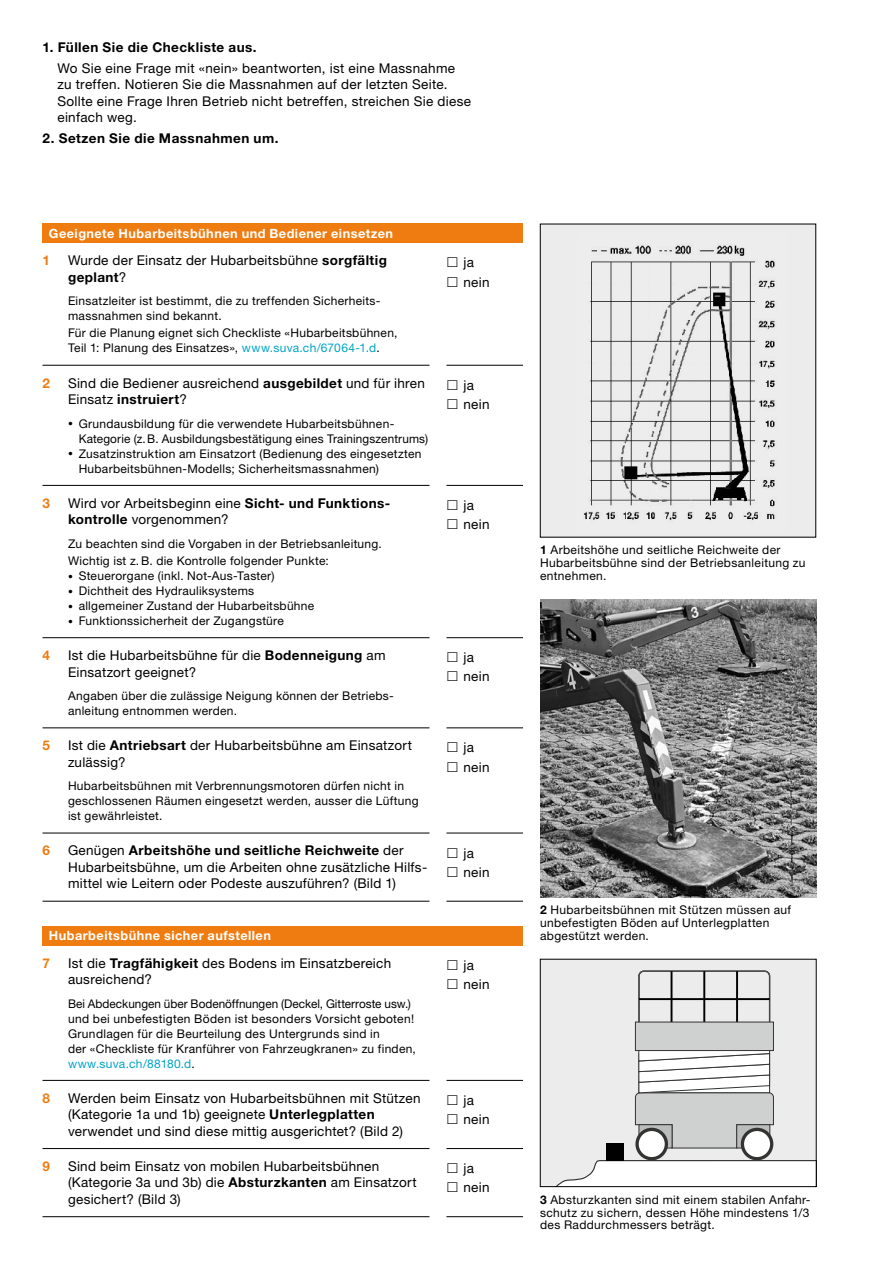
<style>
.page{position:relative;width:893px;height:1263px;background:#fff}
.page>*{position:absolute;margin:0;border:0;box-sizing:border-box;transform-origin:0 0}
.t1{font:13.5px/16.5px "Helvetica Neue LT Std";letter-spacing:.02em;color:#000}
.t2{font:700 13.5px "Helvetica Neue LT Std";letter-spacing:.035em;color:#000}
.t3{font:700 13.5px "Helvetica Neue LT Std";color:#ef7c11}
.t4{font:700 12.75px "Helvetica Neue LT Std";letter-spacing:.035em;color:#fff}
.t5{font:12px/15px "Helvetica Neue LT Std";letter-spacing:.025em;color:#000}
.s1{font-weight:700}
.s2{color:#00a5c8}
.s3{font-size:9.75px}
</style>
<div class="page">
<div style="left:540px;top:959px;width:276px;height:227px;background:#ececec"></div>
<svg style="left:638px;top:970px;width:132px;height:52px"></svg>
<div style="left:639px;top:998px;width:130px;height:2px;background:#fff;border:1px solid #000"></div>
<div style="left:671px;top:971px;width:1px;height:56px;background:#fff;border:1px solid #000"></div>
<div style="left:704px;top:971px;width:1px;height:56px;background:#fff;border:1px solid #000"></div>
<div style="left:736px;top:971px;width:2px;height:56px;background:#fff;border:1px solid #000"></div>
<svg style="left:557px;top:1159px;width:257px;height:26px"></svg>
<div style="left:607px;top:1143px;width:17px;height:17px;background:#000"></div>
<svg style="left:637px;top:1129px;width:29px;height:30px"></svg>
<div style="left:635px;top:1128px;width:33px;height:32px;border:3px solid #333332;border-radius:50%"></div>
<svg style="left:742px;top:1129px;width:30px;height:30px"></svg>
<div style="left:741px;top:1128px;width:32px;height:32px;border:3px solid #333332;border-radius:50%"></div>
<svg style="left:635px;top:1051px;width:139px;height:98px"></svg>
<div style="left:635px;top:1022px;width:139px;height:29px;background:#cfd0d0;border:1px solid #333332"></div>
<div style="left:540px;top:959px;width:276px;height:228px;border:1px solid #000"></div>
<img style="left:540px;top:599px;width:276px;height:298px">
<div style="left:540px;top:224px;width:276px;height:313px;background:#ececec"></div>
<img style="left:584px;top:245px;width:191px;height:275px">
<div style="left:43px;top:224px;width:480px;height:19px;background:#ef7c11"></div>
<hr style="left:446px;top:365px;width:77px;height:1px;background:#000">
<hr style="left:446px;top:485px;width:77px;height:1px;background:#000">
<hr style="left:446px;top:637px;width:77px;height:1px;background:#000">
<hr style="left:446px;top:901px;width:77px;height:1px;background:#000">
<hr style="left:446px;top:727px;width:77px;height:1px;background:#000">
<hr style="left:446px;top:833px;width:77px;height:1px;background:#000">
<hr style="left:43px;top:365px;width:386px;height:1px;background:#000">
<hr style="left:43px;top:485px;width:386px;height:1px;background:#000">
<hr style="left:43px;top:637px;width:386px;height:1px;background:#000">
<hr style="left:43px;top:727px;width:386px;height:1px;background:#000">
<hr style="left:43px;top:833px;width:386px;height:1px;background:#000">
<hr style="left:43px;top:901px;width:386px;height:1px;background:#000">
<div style="left:43px;top:926px;width:480px;height:19px;background:#ef7c11"></div>
<hr style="left:446px;top:1080px;width:77px;height:1px;background:#000">
<hr style="left:446px;top:1148px;width:77px;height:1px;background:#000">
<hr style="left:446px;top:1216px;width:77px;height:1px;background:#000">
<hr style="left:43px;top:1080px;width:386px;height:1px;background:#000">
<hr style="left:43px;top:1148px;width:386px;height:1px;background:#000">
<hr style="left:43px;top:1216px;width:386px;height:1px;background:#000">
<p class="t2" style="left:43px;top:39px;width:216px">1. Füllen Sie die Checkliste aus.</p>
<p class="t1" style="left:57px;top:60px;width:415px">Wo Sie eine Frage mit «nein» beantworten, ist eine Massnahme zu treffen. Notieren Sie die Massnahmen auf der letzten Seite.<br>Sollte eine Frage Ihren Betrieb nicht betreffen, streichen Sie diese einfach weg.</p>
<p class="t2" style="left:43px;top:130px;width:237px">2. Setzen Sie die Massnahmen um.</p>
<p class="t4" style="left:49px;top:225px;width:346px">Geeignete Hubarbeitsbühnen und Bediener einsetzen</p>
<p class="t3" style="left:43px;top:252px;width:9px">1</p>
<p class="t1" style="left:68px;top:252px;width:320px">Wurde der Einsatz der Hubarbeitsbühne <span class="s1">sorgfältig geplant</span>?</p>
<p class="t5" style="left:68px;top:293px;width:314px">Einsatzleiter ist bestimmt, die zu treffenden Sicherheits&shy;massnahmen sind bekannt.</p>
<p class="t5" style="left:68px;top:325px;width:331px">Für die Planung eignet sich Checkliste «Hubarbeitsbühnen,<br>Teil 1: Planung des Einsatzes», <span class="s2">www.suva.ch/67064-1.d</span>.</p>
<p class="t3" style="left:43px;top:374px;width:9px">2</p>
<p class="t1" style="left:68px;top:374px;width:358px">Sind die Bediener ausreichend <span class="s1">ausgebildet</span> und für ihren<br>Einsatz <span class="s1">instruiert</span>?</p>
<p class="t5" style="left:79px;top:416px;width:351px;text-indent:-11px"><span class="s3">•</span> Grundausbildung für die verwendete Hubarbeitsbühnen--<br>Kategorie (z.B. Ausbildungsbestätigung eines Trainingszentrums)</p>
<p class="t5" style="left:79px;top:446px;width:344px;text-indent:-11px"><span class="s3">•</span> Zusatzinstruktion am Einsatzort (Bedienung des eingesetzten<br>Hubarbeitsbühnen-Modells; Sicherheitsmassnahmen)</p>
<p class="t3" style="left:43px;top:495px;width:9px">3</p>
<p class="t1" style="left:68px;top:495px;width:322px">Wird vor Arbeitsbeginn eine <span class="s1">Sicht- und Funktions&shy;kontrolle</span> vorgenommen?</p>
<p class="t5" style="left:68px;top:535px;width:315px;line-height:17.1px">Zu beachten sind die Vorgaben in der Betriebsanleitung.<br>Wichtig ist z.B. die Kontrolle folgender Punkte:</p>
<p class="t5" style="left:68px;top:568px;width:208px"><span class="s3">•</span> Steuerorgane (inkl. Not-Aus-Taster)</p>
<p class="t5" style="left:68px;top:583px;width:188px"><span class="s3">•</span> Dichtheit des Hydrauliksystems</p>
<p class="t5" style="left:68px;top:598px;width:248px"><span class="s3">•</span> allgemeiner Zustand der Hubarbeitsbühne</p>
<p class="t5" style="left:68px;top:613px;width:217px"><span class="s3">•</span> Funktionssicherheit der Zugangstüre</p>
<p class="t3" style="left:43px;top:647px;width:9px">4</p>
<p class="t1" style="left:68px;top:647px;width:319px">Ist die Hubarbeitsbühne für die <span class="s1">Bodenneigung</span> am<br>Einsatzort geeignet?</p>
<p class="t5" style="left:68px;top:688px;width:327px">Angaben über die zulässige Neigung können der Betriebs&shy;anleitung entnommen werden.</p>
<p class="t3" style="left:43px;top:737px;width:9px">5</p>
<p class="t1" style="left:68px;top:737px;width:345px">Ist die <span class="s1">Antriebsart</span> der Hubarbeitsbühne am Einsatzort zulässig?</p>
<p class="t5" style="left:68px;top:778px;width:352px">Hubarbeitsbühnen mit Verbrennungsmotoren dürfen nicht in geschlossenen Räumen eingesetzt werden, ausser die Lüftung ist gewährleistet.</p>
<p class="t1" style="left:463px;top:253px;width:27px;line-height:19.2px">ja nein</p>
<p class="t1" style="left:463px;top:375px;width:27px;line-height:19.2px">ja nein</p>
<p class="t1" style="left:463px;top:495px;width:27px;line-height:19.2px">ja nein</p>
<p class="t1" style="left:463px;top:648px;width:27px;line-height:19.2px">ja nein</p>
<p class="t1" style="left:463px;top:738px;width:27px;line-height:19.2px">ja nein</p>
<p class="t3" style="left:43px;top:842px;width:9px">6</p>
<p class="t1" style="left:68px;top:842px;width:361px">Genügen <span class="s1">Arbeitshöhe und seitliche Reichweite</span> der<br>Hubarbeitsbühne, um die Arbeiten ohne zusätzliche Hilfs&shy;mittel wie Leitern oder Podeste auszuführen? (Bild 1)</p>
<p class="t1" style="left:463px;top:843px;width:27px;line-height:19.2px">ja nein</p>
<p class="t4" style="left:49px;top:928px;width:224px">Hubarbeitsbühne sicher aufstellen</p>
<p class="t3" style="left:43px;top:954px;width:9px">7</p>
<p class="t1" style="left:68px;top:954px;width:325px">Ist die <span class="s1">Tragfähigkeit</span> des Bodens im Einsatzbereich ausreichend?</p>
<p class="t5" style="left:68px;top:996px;width:349px">Bei Abdeckungen über Bodenöffnungen (Deckel, Gitterroste usw.) und bei unbefestigten Böden ist besonders Vorsicht geboten!<br>Grundlagen für die Beurteilung des Untergrunds sind in<br>der «Checkliste für Kranführer von Fahrzeugkranen» zu finden, <span class="s2">www.suva.ch/88180.d</span>.</p>
<p class="t1" style="left:463px;top:955px;width:27px;line-height:19.2px">ja nein</p>
<p class="t3" style="left:43px;top:1089px;width:9px">8</p>
<p class="t1" style="left:68px;top:1089px;width:354px">Werden beim Einsatz von Hubarbeitsbühnen mit Stützen (Kategorie 1a und 1b) geeignete <span class="s1">Unterlegplatten </span>verwendet und sind diese mittig ausgerichtet? (Bild 2)</p>
<p class="t1" style="left:463px;top:1090px;width:27px;line-height:19.2px">ja nein</p>
<p class="t3" style="left:43px;top:1158px;width:9px">9</p>
<p class="t1" style="left:68px;top:1158px;width:350px">Sind beim Einsatz von mobilen Hubarbeitsbühnen (Kategorie 3a und 3b) die <span class="s1">Absturzkanten</span> am Einsatzort gesichert? (Bild 3)</p>
<p class="t1" style="left:463px;top:1158px;width:27px;line-height:19.2px">ja nein</p>
<p class="t5" style="left:540px;top:544px;width:267px;line-height:12.8px"><span class="s1">1</span> Arbeitshöhe und seitliche Reichweite der<br>Hubarbeitsbühne sind der Betriebsanleitung zu entnehmen.</p>
<p class="t5" style="left:540px;top:903px;width:253px;line-height:12.8px"><span class="s1">2</span> Hubarbeitsbühnen mit Stützen müssen auf unbefestigten Böden auf Unterlegplatten abgestützt werden.</p>
<p class="t5" style="left:540px;top:1193px;width:272px;line-height:12.8px;text-align:justify"><span class="s1">3</span> Absturzkanten sind mit einem stabilen Anfahr&shy;schutz zu sichern, dessen Höhe mindestens 1/3 des Raddurchmessers beträgt.</p>
</div>
